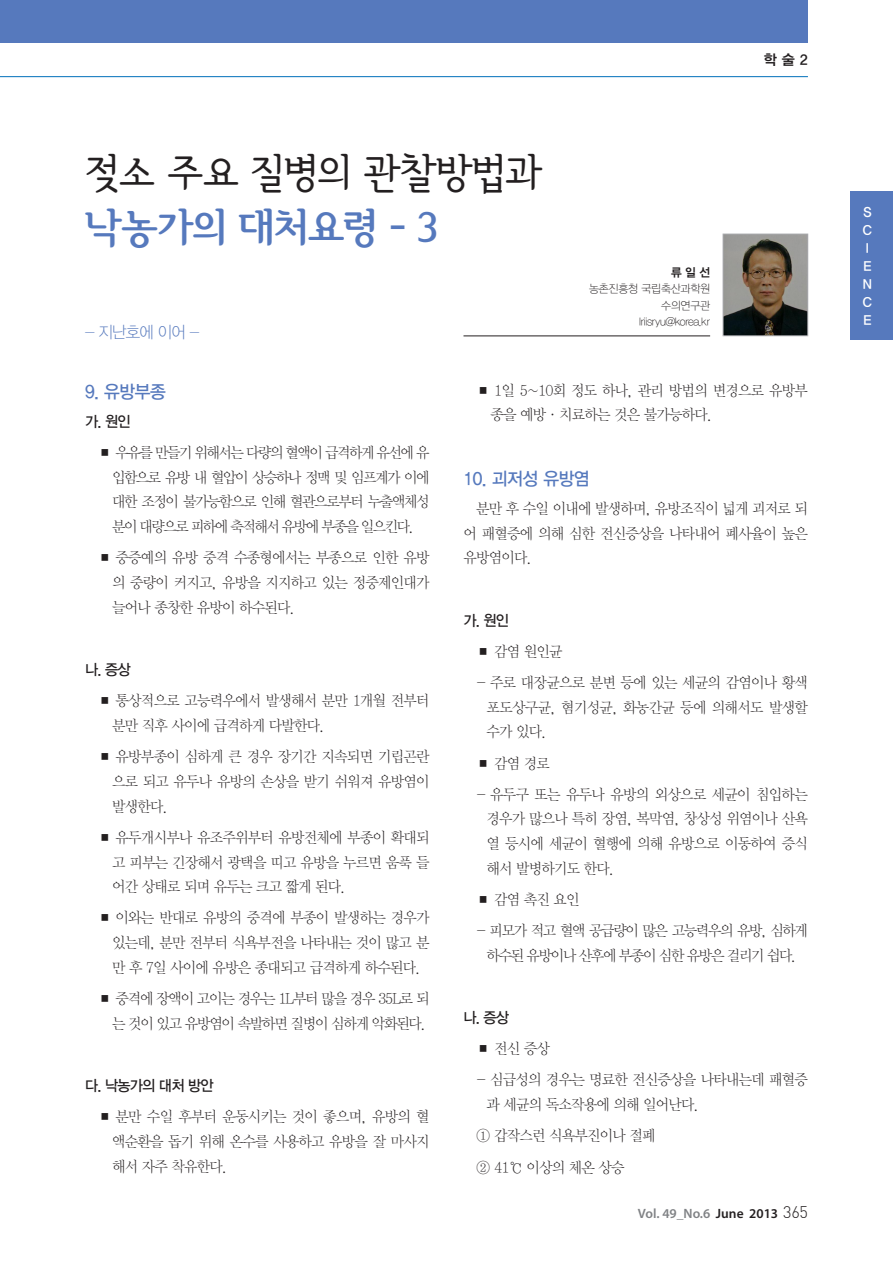
<style>
.page{position:relative;width:893px;height:1263px;background:#fff}
.page>*{position:absolute;margin:0;border:0;box-sizing:border-box;transform-origin:0 0}
.t1{font:42px "Seoul Hangang M";letter-spacing:-.025em;color:#231f20}
.t2{font:42px "Seoul Hangang EB";letter-spacing:-.025em;color:#5679bd}
.t3{font:18px "YDIYGO330";letter-spacing:-.025em;color:#5679bd;scale:.95 1}
.t4{font:16.5px "YDIYGO310";letter-spacing:-.05em;color:#5679bd;scale:.95 1}
.t5{font:15px/24.8px "YDIY Mj O310";letter-spacing:-.05em;color:#231f20;text-align:justify;scale:.95 1}
.t6{font:15px/24.8px "YDIY Mj O310";letter-spacing:-.08em;color:#231f20;text-align:right;scale:.95 1}
.t7{font:15px/24.8px "YDIY Mj O310";letter-spacing:-.09em;color:#231f20;text-align:center;scale:.95 1}
.t8{font:15px "YDIYGO330";letter-spacing:-.05em;color:#231f20;scale:.95 1}
.t9{font:14.25px "YDIYGO340";color:#231f20}
.t10{font:600 13.5px "Myriad Pro";color:#808285}
.t11{font:13.5px "YDIYGO340";color:#fff}
.t12{font:12px "YDIYGO340";color:#231f20}
.t13{font:11.25px "YDIYGO310";letter-spacing:-.025em;color:#231f20}
.s1{color:#231f20}
.s2{font-family:"Dinlig";font-weight:400;font-size:16.5px;color:#231f20}
</style>
<div class="page">
<hr style="left:463px;top:336px;width:247px;height:1px;background:#231f20">
<img style="left:725px;top:236px;width:81px;height:98px">
<div style="left:723px;top:234px;width:85px;height:102px;border:1px solid #a8a9ad"></div>
<div style="left:0;top:0;width:808px;height:43px;background:#5679bd"></div>
<hr style="left:0;top:76px;width:808px;height:1px;background:#006fba">
<div style="left:850px;top:191px;width:43px;height:149px;background:#5679bd"></div>
<p class="t1" style="left:85px;top:150px;width:459px">젖소 주요 질병의 관찰방법과</p>
<p class="t2" style="left:85px;top:196px;width:354px">낙농가의 대처요령 - 3</p>
<p class="t4" style="left:85px;top:323px;width:122px">- 지난호에 이어 -</p>
<p class="t12" style="left:671px;top:266px;width:41px">류 일 선</p>
<p class="t13" style="left:589px;top:283px;width:123px">농촌진흥청 국립축산과학원</p>
<p class="t13" style="left:661px;top:299px;width:51px">수의연구관</p>
<p class="t13" style="left:639px;top:316px;width:72px">lriisryu@korea.kr</p>
<p class="t9" style="left:764px;top:51px;width:46px">학 술 2</p>
<p class="t3" style="left:85px;top:382px;width:87px">9. 유방부종</p>
<p class="t8" style="left:85px;top:413px;width:49px">가. 원인</p>
<p class="t5" style="left:112px;top:441px;width:336px;text-indent:-14px">■ 우유를 만들기 위해서는 다량의 혈액이 급격하게 유선에 유 입함으로 유방 내 혈압이 상승하나 정맥 및 임프계가 이에 대한 조정이 불가능함으로 인해 혈관으로부터 누출액체성 분이 대량으로 피하에 축적해서 유방에 부종을 일으킨다.</p>
<p class="t5" style="left:112px;top:546px;width:336px;text-indent:-14px">■ 중증예의 유방 중격 수종형에서는 부종으로 인한 유방 의 중량이 커지고, 유방을 지지하고 있는 정중제인대가 늘어나 종창한 유방이 하수된다.</p>
<p class="t8" style="left:85px;top:661px;width:49px">나. 증상</p>
<p class="t5" style="left:112px;top:689px;width:336px;text-indent:-14px">■ 통상적으로 고능력우에서 발생해서 분만 1개월 전부터 분만 직후 사이에 급격하게 다발한다.</p>
<p class="t5" style="left:112px;top:745px;width:336px;text-indent:-14px">■ 유방부종이 심하게 큰 경우 장기간 지속되면 기립곤란 으로 되고 유두나 유방의 손상을 받기 쉬워져 유방염이 발생한다.</p>
<p class="t5" style="left:112px;top:825px;width:336px;text-indent:-14px">■ 유두개시부나 유조주위부터 유방전체에 부종이 확대되 고 피부는 긴장해서 광택을 띠고 유방을 누르면 움푹 들 어간 상태로 되며 유두는 크고 짧게 된다.</p>
<p class="t5" style="left:112px;top:906px;width:336px;text-indent:-14px">■ 이와는 반대로 유방의 중격에 부종이 발생하는 경우가 있는데, 분만 전부터 식욕부전을 나타내는 것이 많고 분 만 후 7일 사이에 유방은 종대되고 급격하게 하수된다.</p>
<p class="t6" style="left:98px;top:987px;width:351px">■ 중격에 장액이 고이는 경우는 1L부터 많을 경우 35L로 되 는 것이 있고 유방염이 속발하면 질병이 심하게 악화된다.</p>
<p class="t8" style="left:85px;top:1077px;width:137px">다. 낙농가의 대처 방안</p>
<p class="t5" style="left:112px;top:1105px;width:336px;text-indent:-14px">■ 분만 수일 후부터 운동시키는 것이 좋으며, 유방의 혈 액순환을 돕기 위해 온수를 사용하고 유방을 잘 마사지 해서 자주 착유한다.</p>
<p class="t5" style="left:490px;top:378px;width:336px;text-indent:-14px">■ 1일 5~10회 정도 하나, 관리 방법의 변경으로 유방부 종을 예방·치료하는 것은 불가능하다.</p>
<p class="t3" style="left:463px;top:469px;width:134px">10. 괴저성 유방염</p>
<p class="t5" style="left:463px;top:497px;width:364px;text-indent:13px">분만 후 수일 이내에 발생하며, 유방조직이 넓게 괴저로 되 어 패혈증에 의해 심한 전신증상을 나타내어 폐사율이 높은 유방염이다.</p>
<p class="t8" style="left:463px;top:612px;width:49px">가. 원인</p>
<p class="t5" style="left:476px;top:639px;width:92px">■ 감염 원인균</p>
<p class="t5" style="left:487px;top:671px;width:340px;text-indent:-10px">- 주로 대장균으로 분변 등에 있는 세균의 감염이나 황색 포도상구균, 혐기성균, 화농간균 등에 의해서도 발생할 수가 있다.</p>
<p class="t5" style="left:476px;top:751px;width:79px">■ 감염 경로</p>
<p class="t5" style="left:487px;top:782px;width:340px;text-indent:-10px">- 유두구 또는 유두나 유방의 외상으로 세균이 침입하는 경우가 많으나 특히 장염, 복막염, 창상성 위염이나 산욕 열 등시에 세균이 혈행에 의해 유방으로 이동하여 증식 해서 발병하기도 한다.</p>
<p class="t5" style="left:476px;top:888px;width:110px">■ 감염 촉진 요인</p>
<p class="t7" style="left:476px;top:919px;width:351px">- 피모가 적고 혈액 공급량이 많은 고능력우의 유방, 심하게 하수된 유방이나 산후에 부종이 심한 유방은 걸리기 쉽다.</p>
<p class="t8" style="left:463px;top:1009px;width:49px">나. 증상</p>
<p class="t5" style="left:476px;top:1037px;width:79px">■ 전신 증상</p>
<p class="t5" style="left:487px;top:1068px;width:340px;text-indent:-10px">- 심급성의 경우는 명료한 전신증상을 나타내는데 패혈증 과 세균의 독소작용에 의해 일어난다.</p>
<p class="t5" style="left:476px;top:1124px;width:190px">① 갑작스런 식욕부진이나 절폐</p>
<p class="t5" style="left:476px;top:1155px;width:158px">② 41℃ 이상의 체온 상승</p>
<p class="t10" style="left:638px;top:1205px;width:172px">Vol. 49_No.6 <span class="s1">June 2013</span> <span class="s2">365</span></p>
<p class="t11" style="left:863px;top:204px;width:10px">S</p>
<p class="t11" style="left:863px;top:222px;width:11px">C</p>
<p class="t11" style="left:866px;top:240px;width:5px">I</p>
<p class="t11" style="left:863px;top:258px;width:10px">E</p>
<p class="t11" style="left:863px;top:276px;width:11px">N</p>
<p class="t11" style="left:863px;top:294px;width:11px">C</p>
<p class="t11" style="left:863px;top:312px;width:10px">E</p>
</div>
